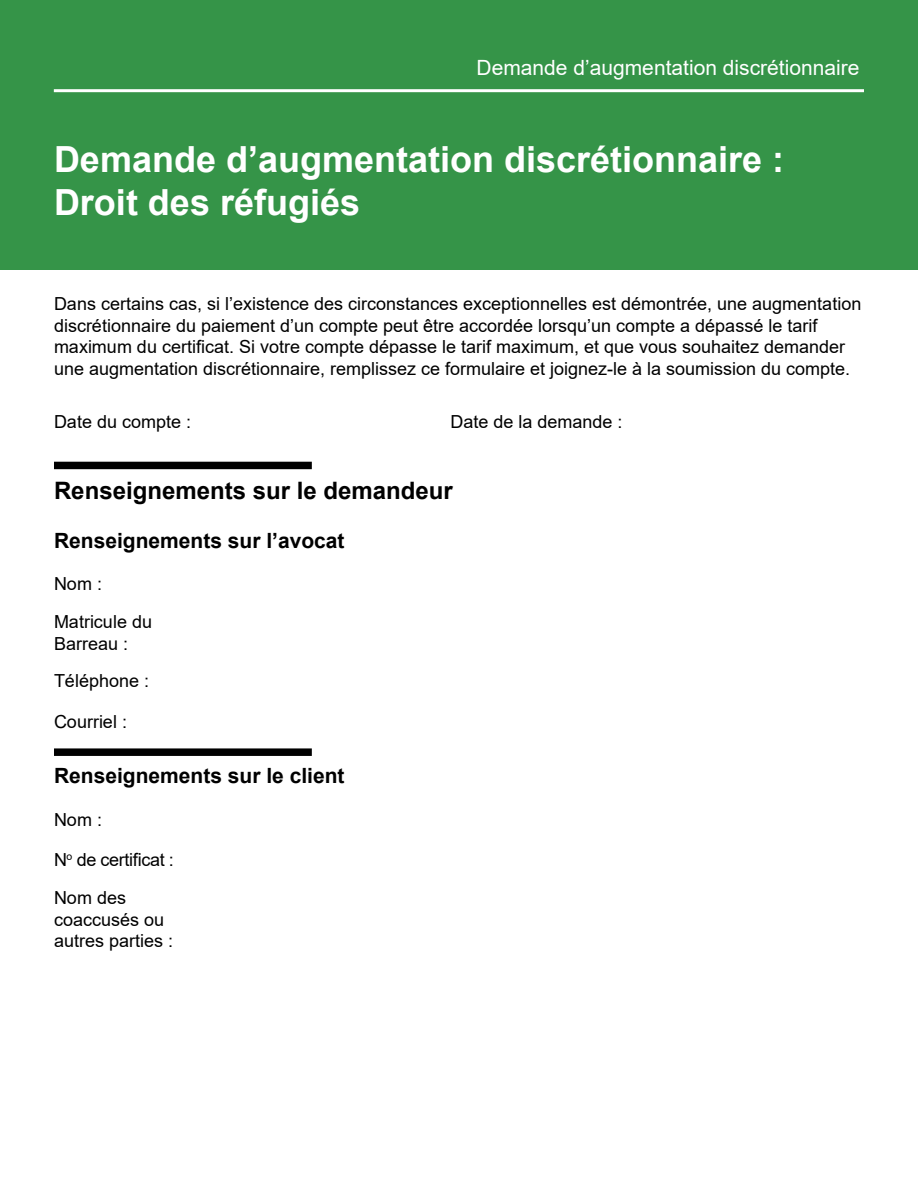
<style>
.page{position:relative;width:918px;height:1188px;background:#fff}
.page>*{position:absolute;margin:0;border:0;box-sizing:border-box;transform-origin:0 0}
.t1{font:700 36px/43.2px "Arial";color:#fff}
.H2_-_Section_title{font:700 24px "Arial";color:#000}
.t2{font:700 21px "Arial";color:#000}
.t3{font:21px "Arial";color:#fff}
.t4{font:18px/21.6px "Arial";color:#000}
.t5{font:18px/37.8px "Arial";letter-spacing:-.02em;color:#000}
</style>
<div class="page">
<div style="left:0;top:0;width:918px;height:270px;background:#359448"></div>
<hr style="left:54px;top:89px;width:810px;height:3px;background:#fff">
<div style="left:54px;top:748px;width:258px;height:8px;background:#000"></div>
<div style="left:54px;top:462px;width:258px;height:7px;background:#000"></div>
<p class="t3" style="left:477px;top:53px;width:384px">Demande d’augmentation discrétionnaire</p>
<h1 class="t1" style="left:54px;top:138px;width:732px">Demande d’augmentation discrétionnaire :<br>Droit des réfugiés</h1>
<p class="t4" style="left:54px;top:293px;width:809px">Dans certains cas, si l’existence des circonstances exceptionnelles est démontrée, une augmentation discrétionnaire du paiement d’un compte peut être accordée lorsqu’un compte a dépassé le tarif maximum du certificat. Si votre compte dépasse le tarif maximum, et que vous souhaitez demander une augmentation discrétionnaire, remplissez ce formulaire et joignez-le à la soumission du compte.</p>
<p class="t4" style="left:54px;top:411px;width:139px">Date du compte :</p>
<p class="t4" style="left:450px;top:411px;width:174px">Date de la demande :</p>
<h2 class="H2_-_Section_title" style="left:54px;top:473px;width:400px">Renseignements sur le demandeur</h2>
<p class="t2" style="left:54px;top:526px;width:292px">Renseignements sur l’avocat</p>
<p class="t4" style="left:54px;top:573px;width:50px">Nom :</p>
<p class="t4" style="left:54px;top:611px;width:100px">Matricule du<br>Barreau :</p>
<p class="t4" style="left:54px;top:670px;width:97px">Téléphone :</p>
<p class="t4" style="left:54px;top:711px;width:75px">Courriel :</p>
<p class="t2" style="left:54px;top:761px;width:292px">Renseignements sur le client</p>
<p class="t4" style="left:54px;top:808px;width:50px">Nom :</p>
<p class="t5" style="left:54px;top:841px;width:121px">N<sup>o</sup> de certificat :<br>Nom des</p>
<p class="t4" style="left:54px;top:908px;width:121px">coaccusés ou autres parties :</p>
</div>
